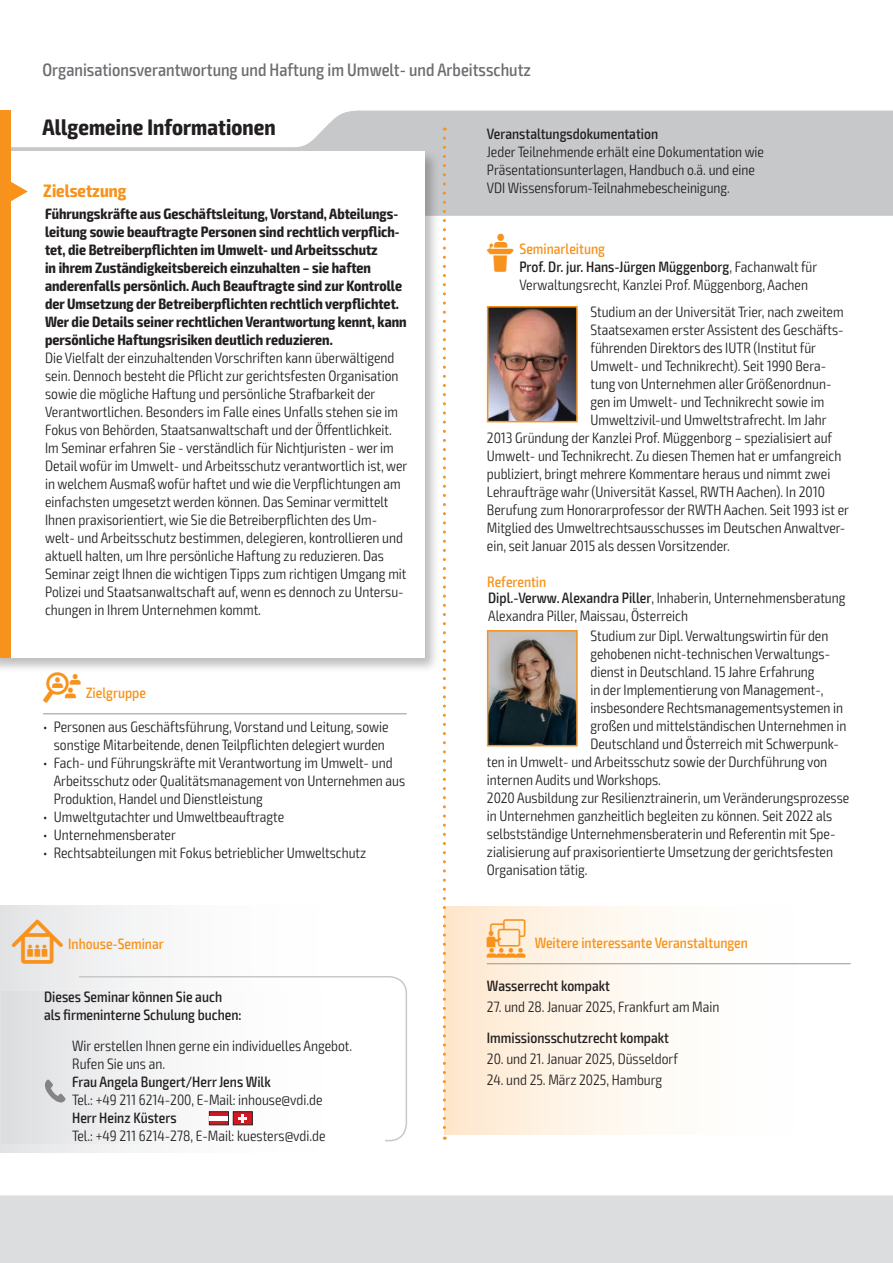
<style>
.page{position:relative;width:893px;height:1263px;background:#fff}
.page>*{position:absolute;margin:0;border:0;box-sizing:border-box;transform-origin:0 0}
.t1{font:700 condensed 22.5px "Exo 2";letter-spacing:.005em;color:#231f20}
.t2{font:500 condensed 18px "Exo 2";color:#6c6d70}
.t3{font:700 condensed 18px "Exo 2";color:#f7931d}
.t4{font:300 condensed 15px/18px "Exo 2";color:#231f20}
.t5{font:700 condensed 15px/18px "Exo 2";color:#231f20}
.t6{font:500 condensed 15px/18px "Exo 2";color:#231f20}
.t7{font:500 condensed 15px "Exo 2";color:#f7931d}
.s1{font-family:"VDI Iconset S4 A Regular";font-weight:400;font-stretch:normal;color:#f7931d}
.s2{font-weight:500;color:#f7931d}
.s3{font-weight:500}
.s4{font-family:"VDI Iconset S4 A Regular";font-weight:400;font-stretch:normal}
.s5{font-family:"VDI Iconset S4 A Regular";font-weight:400;font-stretch:normal;font-size:15.45px}
.s6{font-family:"VDI Iconset S4 A Regular";font-weight:400;font-stretch:normal;font-size:19.5px}
</style>
<div class="page">
<div style="left:0;top:1195px;width:893px;height:68px;background:#dcdddf"></div>
<svg style="left:11px;top:111px;width:881px;height:105px;fill:#c7c8ca"></svg>
<hr style="left:892px;top:111px;width:1px;height:105px;background:#f7931d">
<div style="left:0;top:111px;width:11px;height:63px;background:#f7931d"></div>
<div style="left:0;top:148px;width:439px;height:525px;background:#231f20;opacity:.3"></div>
<div style="left:0;top:152px;width:424px;height:506px;background:#fff"></div>
<div style="left:0;top:152px;width:10px;height:506px;background:#f7931d"></div>
<svg style="left:10px;top:180px;width:18px;height:22px"></svg>
<hr style="left:43px;top:713px;width:364px;height:1px;background:#939598">
<div style="left:444px;top:906px;width:406px;height:228px;background:linear-gradient(to right,#feebd5,#feffff)"></div>
<hr style="left:487px;top:963px;width:363px;height:1px;background:#939598">
<div style="left:0;top:906px;width:385px;height:247px;background:linear-gradient(to right,#e8e8ea,#fff)"></div>
<svg style="left:30px;top:975px;width:377px;height:167px"></svg>
<div style="left:2px;top:992px;width:382px;height:152px;background:linear-gradient(to right,#e3e3e5,#fff)"></div>
<svg style="left:209px;top:1111px;width:44px;height:14px"></svg>
<hr style="left:209px;top:1116px;width:19px;height:4px;background:#fff">
<svg style="left:45px;top:1079px;width:21px;height:24px"></svg>
<img style="left:490px;top:309px;width:85px;height:110px">
<div style="left:487px;top:306px;width:91px;height:116px;border:2px solid #f7931d"></div>
<img style="left:490px;top:633px;width:85px;height:110px">
<div style="left:487px;top:630px;width:91px;height:116px;border:2px solid #f7931d"></div>
<svg style="left:443px;top:138px;width:3px;height:1002px"></svg>
<p class="t2" style="left:43px;top:59px;width:490px">Organisationsverantwortung und Haftung im Umwelt- und Arbeitsschutz</p>
<h1 class="t1" style="left:43px;top:113px;width:235px">Allgemeine Informationen</h1>
<p class="t6" style="left:487px;top:125px;width:173px">Veranstaltungsdokumentation</p>
<p class="t4" style="left:487px;top:143px;width:279px">Jeder Teilnehmende erhält eine Dokumentation wie<br>Präsentationsunterlagen, Handbuch o.ä. und eine<br>VDI Wissensforum-Teilnahmebescheinigung.</p>
<p class="t5" style="left:45px;top:205px;width:363px">Führungskräfte aus Geschäftsleitung, Vorstand, Abteilungs&shy;leitung sowie beauftragte Personen sind rechtlich verpflich&shy;tet, die Betreiberpflichten im Umwelt- und Arbeitsschutz<br>in ihrem Zuständigkeitsbereich einzuhalten – sie haften anderenfalls persönlich. Auch Beauftragte sind zur Kontrolle der Umsetzung der Betreiberpflichten rechtlich verpflichtet.<br>Wer die Details seiner rechtlichen Verantwortung kennt, kann persönliche Haftungsrisiken deutlich reduzieren.</p>
<p class="t4" style="left:45px;top:349px;width:364px">Die Vielfalt der einzuhaltenden Vorschriften kann überwältigend sein. Dennoch besteht die Pflicht zur gerichtsfesten Organisation sowie die mögliche Haftung und persönliche Strafbarkeit der Verantwortlichen. Besonders im Falle eines Unfalls stehen sie im Fokus von Behörden, Staatsanwaltschaft und der Öffentlichkeit.<br>Im Seminar erfahren Sie - verständlich für Nichtjuristen - wer im Detail wofür im Umwelt- und Arbeitsschutz verantwortlich ist, wer in welchem Ausmaß wofür haftet und wie die Verpflichtungen am einfachsten umgesetzt werden können. Das Seminar vermittelt Ihnen praxisorientiert, wie Sie die Betreiberpflichten des Um&shy;welt- und Arbeitsschutz bestimmen, delegieren, kontrollieren und aktuell halten, um Ihre persönliche Haftung zu reduzieren. Das Seminar zeigt Ihnen die wichtigen Tipps zum richtigen Umgang mit Polizei und Staatsanwaltschaft auf, wenn es dennoch zu Untersu&shy;chungen in Ihrem Unternehmen kommt.</p>
<p class="t3" style="left:43px;top:179px;width:85px">Zielsetzung</p>
<p class="t4" style="left:519px;top:240px;width:299px;text-indent:-33px"><span class="s1">L</span> <span class="s2">Seminarleitung<br></span><span class="s3">Prof. Dr. jur. Hans-Jürgen Müggenborg</span>, Fachanwalt für<br>Verwaltungsrecht, Kanzlei Prof. Müggenborg, Aachen</p>
<p class="t4" style="left:590px;top:303px;width:255px">Studium an der Universität Trier, nach zweitem</p>
<p class="t4" style="left:590px;top:321px;width:255px">Staatsexamen erster Assistent des Geschäfts-</p>
<p class="t4" style="left:590px;top:339px;width:227px">führenden Direktors des IUTR (Institut für</p>
<p class="t4" style="left:590px;top:357px;width:237px">Umwelt- und Technikrecht). Seit 1990 Bera-</p>
<p class="t4" style="left:590px;top:375px;width:243px">tung von Unternehmen aller Größenordnun-</p>
<p class="t4" style="left:590px;top:393px;width:235px">gen im Umwelt- und Technikrecht sowie im</p>
<p class="t4" style="left:590px;top:411px;width:238px">Umweltzivil-und Umweltstrafrecht. Im Jahr</p>
<p class="t4" style="left:487px;top:429px;width:347px">2013 Gründung der Kanzlei Prof. Müggenborg – spezialisiert auf</p>
<p class="t4" style="left:487px;top:447px;width:356px">Umwelt- und Technikrecht. Zu diesen Themen hat er umfangreich</p>
<p class="t4" style="left:487px;top:465px;width:345px">publiziert, bringt mehrere Kommentare heraus und nimmt zwei</p>
<p class="t4" style="left:487px;top:483px;width:340px">Lehraufträge wahr (Universität Kassel, RWTH Aachen). In 2010</p>
<p class="t4" style="left:487px;top:501px;width:364px">Berufung zum Honorarprofessor der RWTH Aachen. Seit 1993 ist er</p>
<p class="t4" style="left:487px;top:519px;width:360px">Mitglied des Umweltrechtsausschusses im Deutschen Anwaltver-</p>
<p class="t4" style="left:487px;top:537px;width:245px">ein, seit Januar 2015 als dessen Vorsitzender.</p>
<p class="t4" style="left:488px;top:589px;width:359px"><span class="s3">Dipl.-Verww. Alexandra Piller</span>, Inhaberin, Unternehmensberatung<br>Alexandra Piller, Maissau, Österreich</p>
<p class="t7" style="left:487px;top:572px;width:61px">Referentin</p>
<p class="t7" style="left:43px;top:684px;width:104px"><span class="s4">Z</span> Zielgruppe</p>
<p class="t4" style="left:43px;top:718px;width:347px;text-align:center">• Personen aus Geschäftsführung, Vorstand und Leitung, sowie sonstige Mitarbeitende, denen Teilpflichten delegiert wurden</p>
<p class="t4" style="left:54px;top:754px;width:353px;text-indent:-11px">• Fach- und Führungskräfte mit Verantwortung im Umwelt- und<br>Arbeitsschutz oder Qualitätsmanagement von Unternehmen aus<br>Produktion, Handel und Dienstleistung</p>
<p class="t4" style="left:43px;top:808px;width:243px">• Umweltgutachter und Umweltbeauftragte</p>
<p class="t4" style="left:43px;top:826px;width:134px">• Unternehmensberater</p>
<p class="t4" style="left:43px;top:844px;width:325px">• Rechtsabteilungen mit Fokus betrieblicher Umweltschutz</p>
<p class="t7" style="left:12px;top:935px;width:153px"><span class="s5">I</span> Inhouse-Seminar</p>
<p class="t6" style="left:44px;top:988px;width:199px">Dieses Seminar können Sie auch als firmeninterne Schulung buchen:</p>
<p class="t4" style="left:72px;top:1037px;width:282px">Wir erstellen Ihnen gerne ein individuelles Angebot.<br>Rufen Sie uns an.</p>
<p class="t6" style="left:72px;top:1073px;width:200px">Frau Angela Bungert/Herr Jens Wilk</p>
<p class="t4" style="left:72px;top:1091px;width:252px">Tel.: +49 211 6214-200, E-Mail: inhouse@vdi.de</p>
<p class="t6" style="left:72px;top:1109px;width:106px">Herr Heinz Küsters</p>
<p class="t4" style="left:72px;top:1127px;width:255px">Tel.: +49 211 6214-278, E-Mail: kuesters@vdi.de</p>
<p class="t4" style="left:590px;top:627px;width:239px">Studium zur Dipl. Verwaltungswirtin für den</p>
<p class="t4" style="left:590px;top:645px;width:241px">gehobenen nicht-technischen Verwaltungs-</p>
<p class="t4" style="left:590px;top:663px;width:226px">dienst in Deutschland. 15 Jahre Erfahrung</p>
<p class="t4" style="left:590px;top:681px;width:235px">in der Implementierung von Management-,</p>
<p class="t4" style="left:590px;top:699px;width:254px">insbesondere Rechtsmanagementsystemen in</p>
<p class="t4" style="left:590px;top:717px;width:257px">großen und mittelständischen Unternehmen in</p>
<p class="t4" style="left:590px;top:735px;width:250px">Deutschland und Österreich mit Schwerpunk-</p>
<p class="t4" style="left:487px;top:753px;width:342px">ten in Umwelt- und Arbeitsschutz sowie der Durchführung von</p>
<p class="t4" style="left:487px;top:771px;width:176px">internen Audits und Workshops.</p>
<p class="t4" style="left:487px;top:789px;width:364px">2020 Ausbildung zur Resilienztrainerin, um Veränderungsprozesse</p>
<p class="t4" style="left:487px;top:807px;width:347px">in Unternehmen ganzheitlich begleiten zu können. Seit 2022 als</p>
<p class="t4" style="left:487px;top:825px;width:350px">selbstständige Unternehmensberaterin und Referentin mit Spe-</p>
<p class="t4" style="left:487px;top:843px;width:348px">zialisierung auf praxisorientierte Umsetzung der gerichtsfesten</p>
<p class="t4" style="left:487px;top:861px;width:102px">Organisation tätig.</p>
<p class="t7" style="left:487px;top:934px;width:263px"><span class="s6">W</span> Weitere interessante Veranstaltungen</p>
<p class="t6" style="left:487px;top:977px;width:125px">Wasserrecht kompakt</p>
<p class="t4" style="left:487px;top:998px;width:234px">27. und 28. Januar 2025, Frankfurt am Main</p>
<p class="t6" style="left:487px;top:1029px;width:184px">Immissionsschutzrecht kompakt</p>
<p class="t4" style="left:487px;top:1050px;width:193px">20. und 21. Januar 2025, Düsseldorf</p>
<p class="t4" style="left:487px;top:1071px;width:177px">24. und 25. März 2025, Hamburg</p>
</div>
